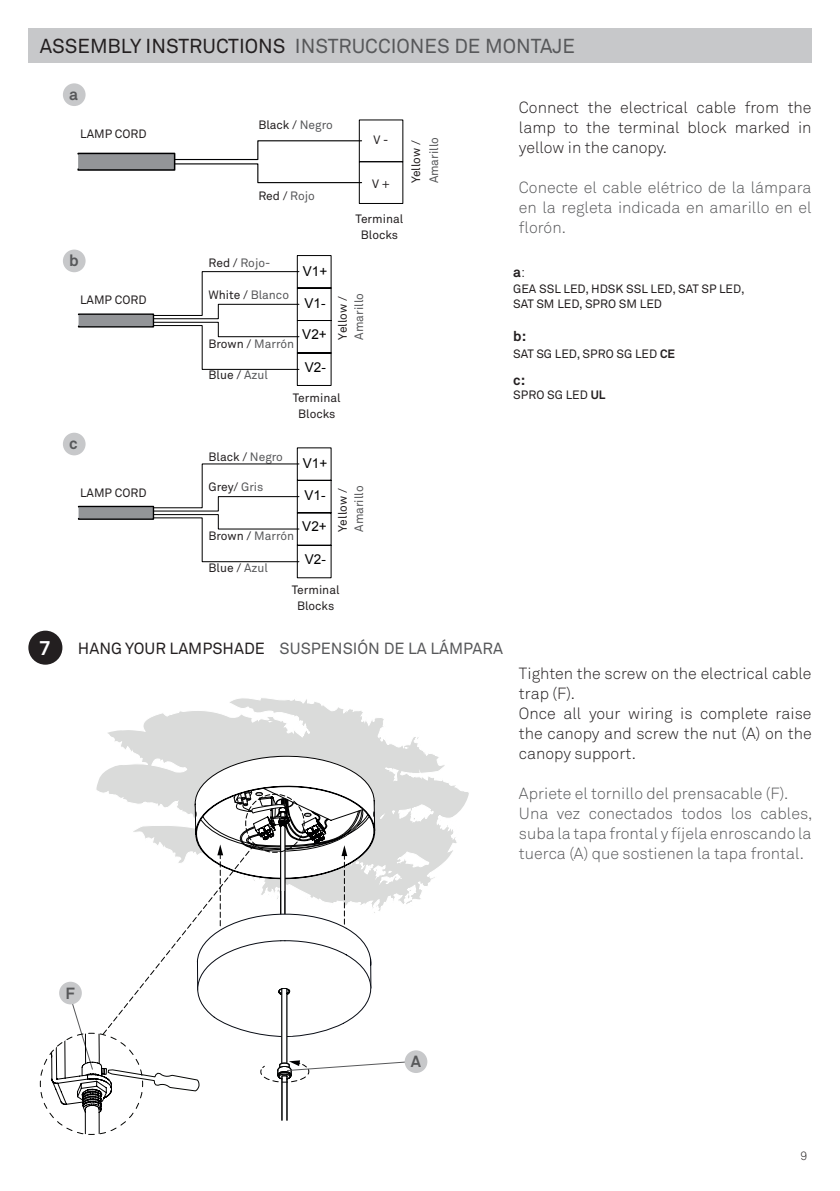
<style>
.page{position:relative;width:840px;height:1191px;background:#fff}
.page>*{position:absolute;margin:0;border:0;box-sizing:border-box;transform-origin:0 0}
.t1{font:20px "Akkurat";color:#57585a}
.t2{font:700 20px "Akkurat";color:#fff}
.t3{font:300 16px/20px "Akkurat";color:#57585a;text-align:justify}
.t4{font:300 16px/20px "Akkurat";color:#231f20;text-align:justify}
.t5{font:16px "Akkurat";color:#57585a}
.t6{font:700 16px "Akkurat";color:#57585a}
.t7{font:700 14px "Akkurat";color:#231f20}
.t8{font:13.6px "Arial";color:#000001}
.t9{font:12px/16.2px "Akkurat";color:#231f20;text-align:center}
.t10{font:12px/14.4px "Akkurat Pro";color:#231f20}
.t11{font:12px "Akkurat";color:#57585a}
.t12{font:300 12px "Akkurat Pro";color:#231f20}
.s1{color:#231f20}
.s2{color:#57585a}
.s3{font-weight:300}
.s4{font-weight:700}
</style>
<div class="page">
<div style="left:28px;top:28px;width:783px;height:34px;background:#c7c8ca"></div>
<div style="left:63px;top:83px;width:22px;height:23px;background:#c7c8ca;border-radius:50%"></div>
<div style="left:63px;top:249px;width:22px;height:23px;background:#c7c8ca;border-radius:50%"></div>
<div style="left:63px;top:433px;width:22px;height:22px;background:#c7c8ca;border-radius:50%"></div>
<svg style="left:108px;top:698px;width:361px;height:206px"></svg>
<div style="left:28px;top:630px;width:34px;height:34px;background:#231f20;border-radius:50%"></div>
<svg style="left:39px;top:752px;width:368px;height:383px"></svg>
<div style="left:404px;top:1050px;width:23px;height:23px;background:#c7c8ca;border-radius:50%"></div>
<div style="left:359px;top:161px;width:44px;height:43px;border:1px solid #000001"></div>
<svg style="left:77px;top:140px;width:285px;height:44px"></svg>
<svg style="left:77px;top:255px;width:254px;height:131px"></svg>
<svg style="left:77px;top:447px;width:254px;height:131px"></svg>
<p class="t1" style="left:40px;top:33px;width:536px"><span class="s1">ASSEMBLY INSTRUCTIONS</span> INSTRUCCIONES DE MONTAJE</p>
<p class="t6" style="left:69px;top:84px;width:10px">a</p>
<p class="t9" style="left:80px;top:126px;width:68px">LAMP CORD</p>
<p class="t6" style="left:69px;top:250px;width:11px">b</p>
<p class="t9" style="left:80px;top:292px;width:68px">LAMP CORD</p>
<p class="t6" style="left:69px;top:433px;width:10px">c</p>
<p class="t9" style="left:80px;top:484px;width:68px">LAMP CORD</p>
<p class="t9" style="left:258px;top:117px;width:76px">Black / <span class="s2">Negro</span></p>
<p class="t9" style="left:258px;top:187px;width:58px">Red / <span class="s2">Rojo</span></p>
<p class="t11" style="left:208px;top:255px;width:63px"><span class="s1">Red /</span> Rojo-</p>
<p class="t8" style="left:302px;top:262px;width:26px">V1+</p>
<p class="t9" style="left:373px;top:131px;width:16px">V -</p>
<p class="t9" style="left:372px;top:176px;width:19px">V +</p>
<p class="t9" style="left:355px;top:211px;width:49px">Terminal<br>Blocks</p>
<p class="t9" style="left:208px;top:286px;width:82px">White / <span class="s2">Blanco</span></p>
<p class="t9" style="left:208px;top:335px;width:87px">Brown / <span class="s2">Marrón</span></p>
<p class="t9" style="left:208px;top:367px;width:61px">Blue / <span class="s2">Azul</span></p>
<p class="t8" style="left:304px;top:294px;width:23px">V1-</p>
<p class="t8" style="left:302px;top:325px;width:26px">V2+</p>
<p class="t8" style="left:305px;top:358px;width:23px">V2-</p>
<p class="t9" style="left:334px;top:339px;width:45px;rotate:-90deg">Yellow /</p>
<p class="t11" style="left:351px;top:339px;width:48px;rotate:-90deg">Amarillo</p>
<p class="t9" style="left:293px;top:389px;width:49px">Terminal<br>Blocks</p>
<p class="t9" style="left:407px;top:183px;width:45px;rotate:-90deg">Yellow /</p>
<p class="t11" style="left:426px;top:183px;width:48px;rotate:-90deg">Amarillo</p>
<p class="t9" style="left:208px;top:448px;width:76px">Black / <span class="s2">Negro</span></p>
<p class="t9" style="left:208px;top:478px;width:56px">Grey/ <span class="s2">Gris</span></p>
<p class="t9" style="left:208px;top:527px;width:87px">Brown / <span class="s2">Marrón</span></p>
<p class="t9" style="left:208px;top:559px;width:61px">Blue / <span class="s2">Azul</span></p>
<p class="t8" style="left:302px;top:454px;width:26px">V1+</p>
<p class="t8" style="left:304px;top:486px;width:23px">V1-</p>
<p class="t8" style="left:302px;top:517px;width:26px">V2+</p>
<p class="t8" style="left:305px;top:550px;width:23px">V2-</p>
<p class="t9" style="left:334px;top:532px;width:45px;rotate:-90deg">Yellow /</p>
<p class="t11" style="left:351px;top:532px;width:48px;rotate:-90deg">Amarillo</p>
<p class="t9" style="left:291px;top:581px;width:49px">Terminal<br>Blocks</p>
<p class="t4" style="left:518px;top:97px;width:294px">Connect the electrical cable from the lamp to the terminal block marked in yellow in the canopy.</p>
<p class="t3" style="left:518px;top:177px;width:294px">Conecte el cable elétrico de la lámpara en la regleta indicada en amarillo en el florón.</p>
<p class="t7" style="left:513px;top:263px;width:13px">a<span class="s3">:</span></p>
<p class="t10" style="left:513px;top:282px;width:233px">GEA SSL LED, HDSK SSL LED, SAT SP LED,<br>SAT SM LED, SPRO SM LED</p>
<p class="t10" style="left:513px;top:346px;width:163px">SAT SG LED, SPRO SG LED <span class="s4">CE</span></p>
<p class="t10" style="left:513px;top:388px;width:94px">SPRO SG LED <span class="s4">UL</span></p>
<p class="t7" style="left:513px;top:328px;width:14px">b:</p>
<p class="t7" style="left:513px;top:371px;width:13px">c:</p>
<p class="t2" style="left:39px;top:635px;width:13px">7</p>
<p class="t5" style="left:78px;top:638px;width:426px"><span class="s1">HANG YOUR LAMPSHADE</span> SUSPENSIÓN DE LA LÁMPARA</p>
<p class="t4" style="left:518px;top:663px;width:294px;text-align:left">Tighten the screw on the electrical cable trap (F).<br>Once all your wiring is complete raise the canopy and screw the nut (A) on the canopy support.</p>
<p class="t3" style="left:518px;top:783px;width:295px;text-align:left">Apriete el tornillo del prensacable (F).<br>Una vez conectados todos los cables, suba la tapa frontal y fíjela enroscando la tuerca (A) que sostienen la tapa frontal.</p>
<p class="t6" style="left:65px;top:983px;width:11px">F</p>
<p class="t6" style="left:410px;top:1051px;width:12px">A</p>
<p class="t12" style="left:800px;top:1148px;width:8px">9</p>
</div>
